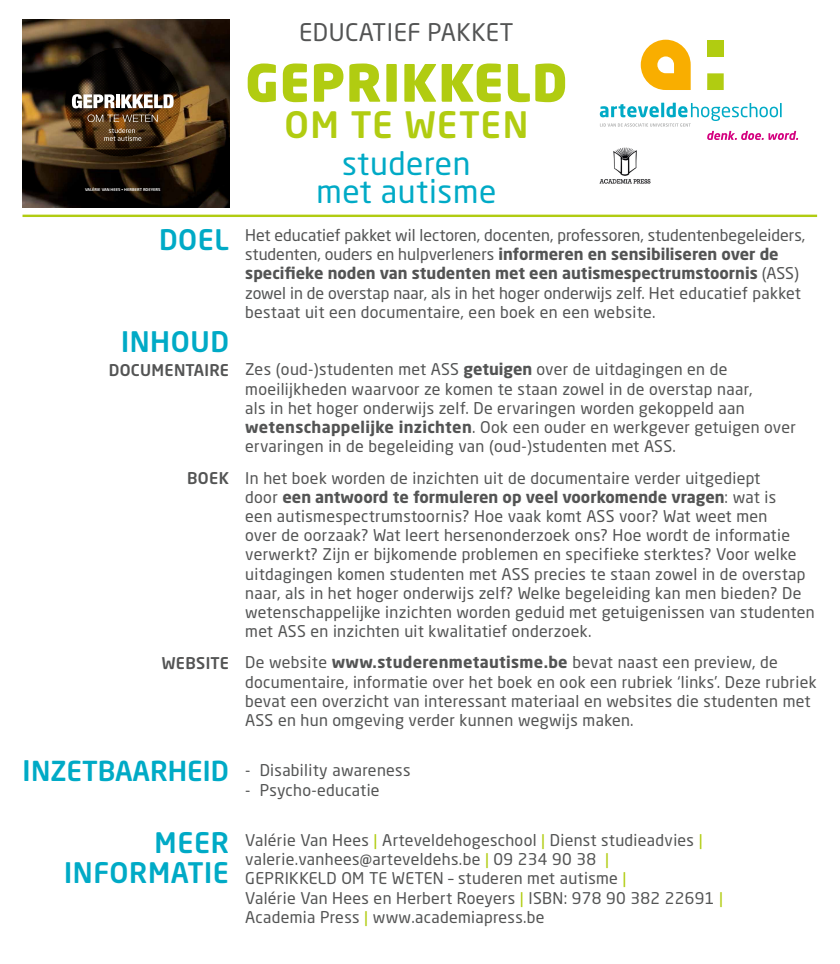
<style>
.page{position:relative;width:840px;height:964px;background:#fff}
.page>*{position:absolute;margin:0;border:0;box-sizing:border-box;transform-origin:0 0}
.t1{font:900 50.8px "Neo Sans Pro";letter-spacing:.02em;color:#b1cc11}
.t2{font:500 36px "Neo Sans Pro";letter-spacing:.035em;color:#b1cc11}
.t3{font:31.76px/28.6px "Neo Sans Pro";letter-spacing:.02em;color:#00aac6;text-align:center}
.t4{font:500 28px/29.6px "Neo Sans Pro";letter-spacing:.02em;color:#00aac6;text-align:right}
.t5{font:500 27.2px "Neo Sans Pro";color:#00aac6}
.t6{font:24px "Neo Sans Pro";letter-spacing:.02em;color:#535454}
.t7{font:16px/19.2px "Neo Sans Pro";letter-spacing:.02em;color:#535454}
.t8{font:16px/19.2px "Neo Sans Pro";color:#535454}
.t9{font:500 16px "Neo Sans Pro";letter-spacing:.02em;color:#535454}
.t10{font:500 3.84px "Neo Sans Pro";color:#fff;scale:1.06 1}
.s1{font-size:28px}
.s2{font-weight:700}
.s3{color:#b1cc11}
</style>
<div class="page">
<hr style="left:22px;top:215px;width:794px;height:2px;background:#b1cc11">
<img style="left:23px;top:19px;width:206px;height:188px">
<img style="left:65px;top:48px;width:115px;height:109px">
<svg style="left:65px;top:48px;width:115px;height:109px;background:#26180a"></svg>
<svg style="left:72px;top:94px;width:43px;height:14px"></svg>
<hr style="left:116px;top:94px;width:4px;height:14px;background:#fff">
<svg style="left:121px;top:94px;width:52px;height:14px"></svg>
<svg style="left:87px;top:114px;width:71px;height:8px"></svg>
<svg style="left:104px;top:128px;width:37px;height:13px"></svg>
<div style="left:706px;top:73px;width:17px;height:17px;background:#b1cc11"></div>
<div style="left:706px;top:40px;width:17px;height:17px;background:#b1cc11"></div>
<svg style="left:640px;top:40px;width:50px;height:50px"></svg>
<svg style="left:599px;top:103px;width:198px;height:37px"></svg>
<img style="left:599px;top:148px;width:51px;height:36px">
<p class="t10" style="left:85px;top:187px;width:72px">VALÉRIE VAN HEES • HERBERT ROEYERS</p>
<h3 class="t4" style="left:159px;top:224px;width:71px">DOEL</h3>
<h3 class="t4" style="left:121px;top:326px;width:109px">INHOUD</h3>
<p class="t9" style="left:109px;top:360px;width:44px">DOCUMENT</p>
<p class="t9" style="left:194px;top:360px;width:35px">AIRE</p>
<p class="t9" style="left:187px;top:468px;width:43px">BOEK</p>
<p class="t9" style="left:162px;top:653px;width:52px">WEBSITE</p>
<h3 class="t5" style="left:22px;top:754px;width:94px"><span class="s1">I</span>NZETBAAR</h3>
<h3 class="t5" style="left:168px;top:754px;width:62px">HEID</h3>
<h3 class="t4" style="left:64px;top:827px;width:166px">MEER<br>INFORMATIE</h3>
<h3 class="t6" style="left:299px;top:17px;width:216px">EDUCATIEF PAKKET</h3>
<h1 class="t1" style="left:245px;top:50px;width:323px">GEPRIKKELD</h1>
<h2 class="t2" style="left:284px;top:102px;width:245px">OM TE WETEN</h2>
<h3 class="t3" style="left:316px;top:148px;width:181px">studeren met autisme</h3>
<p class="t8" style="left:245px;top:225px;width:561px">Het educatief pakket wil lectoren, docenten, professoren, studentenbegeleiders, studenten, ouders en hulpverleners <span class="s2">informeren en sensibiliseren over de specifieke noden van studenten met een autismespectrumstoornis</span> (ASS) zowel in de overstap naar, als in het hoger onderwijs zelf. Het educatief pakket bestaat uit een documentaire, een boek en een website.</p>
<p class="t7" style="left:245px;top:360px;width:552px">Zes (oud-)studenten met ASS <span class="s2">getuigen</span> over de uitdagingen en de moeilijkheden waarvoor ze komen te staan zowel in de overstap naar,<br>als in het hoger onderwijs zelf. De ervaringen worden gekoppeld aan <span class="s2">wetenschappelijke inzichten</span>. Ook een ouder en werkgever getuigen over ervaringen in de begeleiding van (oud-)studenten met ASS.</p>
<p class="t7" style="left:245px;top:468px;width:570px">In het boek worden de inzichten uit de documentaire verder uitgediept<br>door <span class="s2">een antwoord te formuleren op veel voorkomende vragen</span>: wat is<br>een autismespectrumstoornis? Hoe vaak komt ASS voor? Wat weet men<br>over de oorzaak? Wat leert hersenonderzoek ons? Hoe wordt de informatie verwerkt? Zijn er bijkomende problemen en specifieke sterktes? Voor welke uitdagingen komen studenten met ASS precies te staan zowel in de overstap naar, als in het hoger onderwijs zelf? Welke begeleiding kan men bieden? De wetenschappelijke inzichten worden geduid met getuigenissen van studenten met ASS en inzichten uit kwalitatief onderzoek.</p>
<p class="t7" style="left:245px;top:652px;width:572px">De website <span class="s2">www.studerenmetautisme.be</span> bevat naast een preview, de documentaire, informatie over het boek en ook een rubriek ‘links’. Deze rubriek bevat een overzicht van interessant materiaal en websites die studenten met ASS en hun omgeving verder kunnen wegwijs maken.</p>
<p class="t7" style="left:245px;top:760px;width:167px">- Disability awareness</p>
<p class="t7" style="left:245px;top:780px;width:136px">- Psycho-educatie</p>
<p class="t7" style="left:245px;top:830px;width:479px">Valérie Van Hees <span class="s3">|</span> Arteveldehogeschool <span class="s3">|</span> Dienst studieadvies <span class="s3">| </span>valerie.vanhees@arteveldehs.be <span class="s3">|</span> 09 234 90 38 <span class="s3">|<br></span>GEPRIKKELD OM TE WETEN – studeren met autisme <span class="s3">|<br></span>Valérie Van Hees en Herbert Roeyers <span class="s3">|</span> ISBN: 978 90 382 22691 <span class="s3">| </span>Academia Press <span class="s3">|</span> www.academiapress.be</p>
</div>
